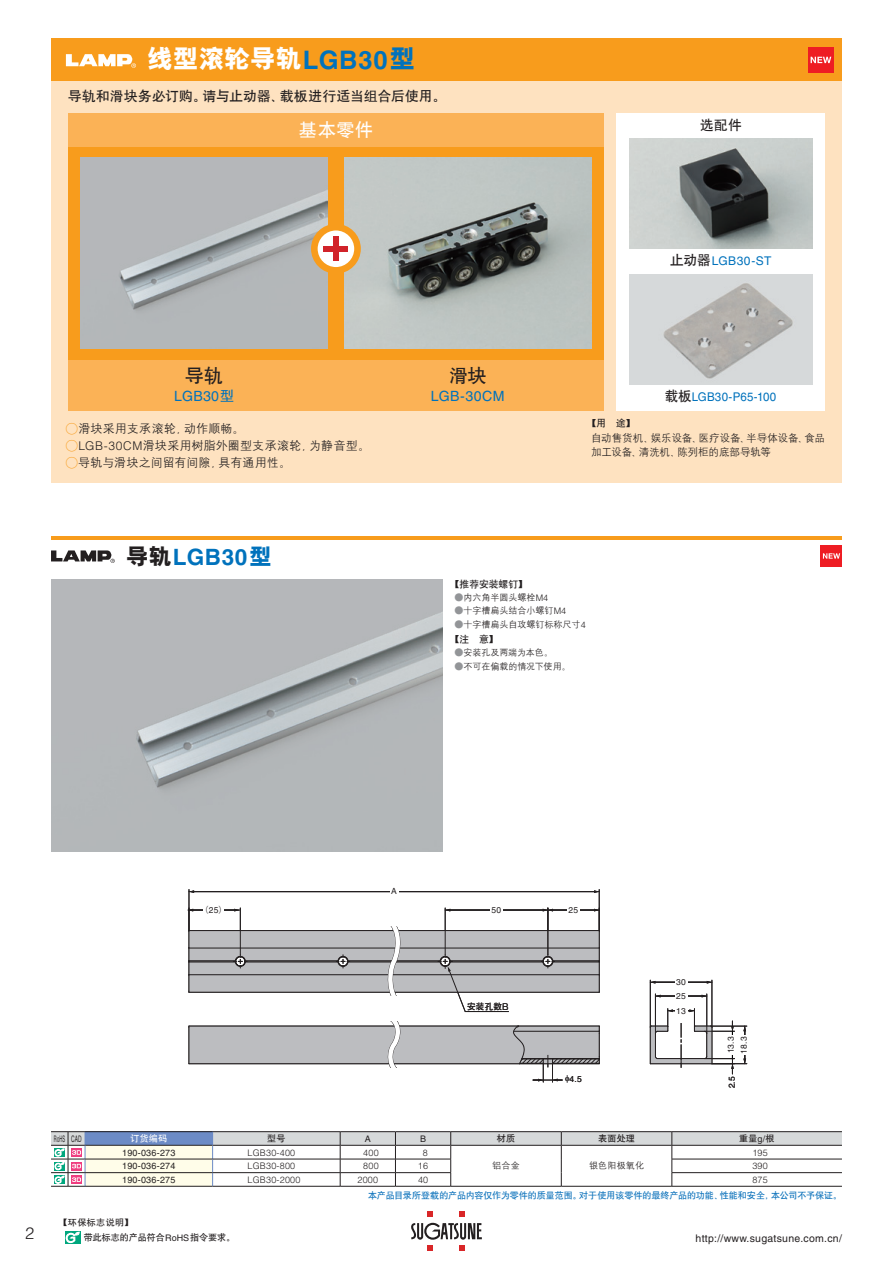
<style>
.page{position:relative;width:893px;height:1263px;background:#fff}
.page>*{position:absolute;margin:0;border:0;box-sizing:border-box;transform-origin:0 0}
.t1{font:25.5px "H Yb 9 gj";letter-spacing:.015em;color:#fff}
.t2{font:700 22.5px "Helvetica";letter-spacing:.025em;color:#0072bc}
.t3{font:18.6px "H Yb 1 gj";color:#231f20}
.t4{font:18px "H Yb 1 gj";color:#fff}
.t5{font:300 16.5px "Helvetica";color:#231f20}
.t6{font:14.1px "Helvetica";letter-spacing:.02em;color:#0072bc}
.t7{font:13.5px "H Yb 1 gj";letter-spacing:.025em;color:#231f20}
.t8{font:12px/17.2px "H Yg 2 gj";letter-spacing:.01em;color:#231f20}
.t9{font:12px "Helvetica";letter-spacing:.02em;color:#0072bc;scale:.96 1}
.t10{font:12px "Helvetica";letter-spacing:.02em;color:#0072bc}
.t11{font:10.5px/14.2px "H Yg 2 gj";letter-spacing:-.01em;color:#231f20}
.t12{font:10.5px "Helvetica";letter-spacing:.025em;color:#231f20}
.t13{font:9.75px "H Yb 1 gj";color:#231f20}
.t14{font:9px "H Yg 2 gj";color:#231f20}
.t15{font:9px "H Yb 1 gj";letter-spacing:-.01em;color:#1074bc}
.t16{font:300 9px "Helvetica";letter-spacing:.025em;color:#231f20}
.t17{font:9px "H Yb 1 gj";letter-spacing:.01em;color:#231f20}
.t18{font:9px "Helvetica";letter-spacing:.025em;color:#231f20}
.t19{font:9px "Helvetica";letter-spacing:.025em;color:#231f20;scale:.45 1}
.t20{font:9px "H Yb 1 gj";color:#fff}
.t21{font:8.55px "Helvetica";letter-spacing:.025em;color:#231f20}
.t22{font:8.55px "H Yb 1 gj";color:#231f20}
.t23{font:8.55px "Koz Go Pr 6 N";color:#231f20}
.s1{font-family:"Helvetica";font-weight:700;color:#0072bc}
.s2{color:#0072bc}
.s3{font-family:"H Yb 1 gj";font-size:13.5px;color:#231f20}
.s4{font-family:"H Yb 1 gj"}
.s5{font-family:"MS Gothic";color:#f89c1c}
.s6{font-family:"Helvetica";font-weight:300}
.s7{font-family:"H Yb 9 gj";font-weight:400;color:#231f20}
.s8{font-family:"H Yb 9 gj";font-weight:400}
.s9{color:#939598}
.s10{font-family:"Helvetica"}
.s11{font-family:"Shin Go Pro"}
</style>
<div class="page">
<svg style="left:427px;top:1211px;width:6px;height:6px"></svg>
<svg style="left:460px;top:1211px;width:5px;height:6px"></svg>
<svg style="left:411px;top:1223px;width:71px;height:28px"></svg>
<svg style="left:65px;top:1231px;width:15px;height:12px"></svg>
<div style="left:51px;top:79px;width:791px;height:404px;background:#fee2c0"></div>
<div style="left:68px;top:113px;width:536px;height:297px;background:#fbb256"></div>
<div style="left:68px;top:147px;width:536px;height:212px;background:#f89c1c"></div>
<div style="left:51px;top:38px;width:791px;height:43px;background:#f89c1c"></div>
<hr style="left:51px;top:536px;width:791px;height:3px;background:#f89c1c">
<div style="left:808px;top:47px;width:25px;height:25px;background:#ee1d23"></div>
<svg style="left:811px;top:57px;width:20px;height:6px"></svg>
<div style="left:821px;top:545px;width:21px;height:21px;background:#ee1d23"></div>
<svg style="left:823px;top:553px;width:17px;height:6px"></svg>
<svg style="left:66px;top:54px;width:70px;height:14px"></svg>
<svg style="left:51px;top:550px;width:64px;height:13px"></svg>
<img style="left:51px;top:579px;width:391px;height:272px">
<svg style="left:51px;top:1131px;width:791px;height:56px"></svg>
<hr style="left:599px;top:889px;width:1px;height:41px;background:#231f20">
<hr style="left:189px;top:889px;width:1px;height:41px;background:#231f20">
<hr style="left:193px;top:891px;width:402px;height:1px;background:#231f20">
<svg style="left:594px;top:890px;width:5px;height:3px"></svg>
<svg style="left:189px;top:890px;width:5px;height:3px"></svg>
<div style="left:390px;top:887px;width:8px;height:9px;background:#fff"></div>
<svg style="left:188px;top:908px;width:412px;height:104px"></svg>
<hr style="left:712px;top:980px;width:1px;height:47px;background:#231f20">
<hr style="left:650px;top:980px;width:1px;height:47px;background:#231f20">
<hr style="left:654px;top:982px;width:54px;height:1px;background:#231f20">
<svg style="left:707px;top:981px;width:5px;height:3px"></svg>
<div style="left:675px;top:977px;width:12px;height:9px;background:#fff"></div>
<hr style="left:712px;top:1063px;width:35px;height:1px;background:#231f20">
<hr style="left:711px;top:1026px;width:36px;height:1px;background:#231f20">
<svg style="left:743px;top:1026px;width:3px;height:37px"></svg>
<div style="left:739px;top:1035px;width:10px;height:20px;background:#fff"></div>
<hr style="left:706px;top:994px;width:1px;height:39px;background:#231f20">
<hr style="left:655px;top:994px;width:1px;height:39px;background:#231f20">
<hr style="left:660px;top:996px;width:43px;height:1px;background:#231f20">
<div style="left:675px;top:991px;width:12px;height:9px;background:#fff"></div>
<svg style="left:649px;top:1009px;width:85px;height:65px"></svg>
<div style="left:617px;top:113px;width:208px;height:297px;background:#fff"></div>
<img style="left:81px;top:157px;width:246px;height:192px">
<img style="left:629px;top:138px;width:183px;height:111px">
<img style="left:344px;top:157px;width:247px;height:192px">
<img style="left:629px;top:274px;width:183px;height:111px">
<svg style="left:314px;top:227px;width:43px;height:43px"></svg>
<div style="left:311px;top:224px;width:50px;height:50px;border:7px solid #f89c1c;border-radius:50%"></div>
<div style="left:323px;top:246px;width:25px;height:5px;background:#d1232a"></div>
<div style="left:333px;top:236px;width:6px;height:25px;background:#d1232a"></div>
<svg style="left:189px;top:1021px;width:411px;height:62px"></svg>
<h1 class="t1" style="left:147px;top:46px;width:269px">线型滚轮导轨<span class="s1">LGB30</span><span class="s2">型</span></h1>
<h3 class="t7" style="left:68px;top:89px;width:379px">导轨和滑块务必订购。请与止动器、载板进行适当组合后使用。</h3>
<h3 class="t4" style="left:299px;top:120px;width:75px">基本零件</h3>
<h3 class="t7" style="left:700px;top:119px;width:43px">选配件</h3>
<h3 class="t10" style="left:670px;top:254px;width:103px"><span class="s3">止动器</span>LGB30-ST</h3>
<h3 class="t3" style="left:185px;top:366px;width:39px">导轨</h3>
<h3 class="t6" style="left:174px;top:388px;width:62px">LGB30<span class="s4">型</span></h3>
<h3 class="t8" style="left:66px;top:420px;width:305px"><span class="s5">◯</span>滑块采用支承滚轮，动作顺畅。<br><span class="s5">◯</span><span class="s6">LGB-30CM</span>滑块采用树脂外圈型支承滚轮，为静音型。<span class="s5">◯</span>导轨与滑块之间留有间隙，具有通用性。</h3>
<h2 class="t2" style="left:126px;top:543px;width:147px"><span class="s7">导轨</span>LGB30<span class="s8">型</span></h2>
<h3 class="t3" style="left:449px;top:366px;width:39px">滑块</h3>
<h3 class="t6" style="left:431px;top:388px;width:75px">LGB-30CM</h3>
<h3 class="t9" style="left:665px;top:390px;width:117px"><span class="s3">载板</span>LGB30-P65-100</h3>
<p class="t13" style="left:587px;top:418px;width:50px">【用 途】</p>
<p class="t11" style="left:591px;top:431px;width:235px">自动售货机、娱乐设备、医疗设备、半导体设备、食品加工设备、清洗机、陈列柜的底部导轨等</p>
<p class="t13" style="left:450px;top:579px;width:79px">【推荐安装螺钉】</p>
<p class="t14" style="left:454px;top:593px;width:95px"><span class="s9">●</span>内六角半圆头螺栓<span class="s6">M4</span></p>
<p class="t14" style="left:454px;top:606px;width:113px"><span class="s9">●</span>十字槽扁头结合小螺钉<span class="s6">M4</span></p>
<p class="t14" style="left:454px;top:620px;width:133px"><span class="s9">●</span>十字槽扁头自攻螺钉标称尺寸<span class="s6">4</span></p>
<p class="t13" style="left:450px;top:634px;width:50px">【注 意】</p>
<p class="t14" style="left:454px;top:648px;width:100px"><span class="s9">●</span>安装孔及两端为本色。</p>
<p class="t14" style="left:454px;top:662px;width:118px"><span class="s9">●</span>不可在偏载的情况下使用。</p>
<p class="t21" style="left:391px;top:886px;width:7px">A</p>
<p class="t23" style="left:200px;top:905px;width:28px">（<span class="s10">25</span>）</p>
<p class="t21" style="left:492px;top:905px;width:11px">50</p>
<p class="t21" style="left:569px;top:905px;width:11px">25</p>
<p class="t22" style="left:467px;top:1002px;width:44px">安装孔数<span class="s11">Ｂ</span></p>
<p class="t21" style="left:570px;top:1074px;width:14px">4.5</p>
<p class="t21" style="left:676px;top:977px;width:11px">30</p>
<p class="t21" style="left:676px;top:1005px;width:11px">13</p>
<p class="t21" style="left:676px;top:990px;width:11px">25</p>
<p class="t21" style="left:726px;top:1053px;width:19px;rotate:-90deg">13.3</p>
<p class="t21" style="left:739px;top:1053px;width:19px;rotate:-90deg">18.3</p>
<p class="t21" style="left:727px;top:1088px;width:14px;rotate:-90deg">2.5</p>
<p class="t19" style="left:54px;top:1134px;width:64px">RoHS CAD</p>
<p class="t20" style="left:130px;top:1134px;width:38px">订货编码</p>
<p class="t17" style="left:267px;top:1134px;width:20px">型号</p>
<p class="t18" style="left:365px;top:1134px;width:8px">A</p>
<p class="t18" style="left:420px;top:1134px;width:8px">B</p>
<p class="t17" style="left:497px;top:1134px;width:20px">材质</p>
<p class="t17" style="left:598px;top:1134px;width:38px">表面处理</p>
<p class="t17" style="left:739px;top:1134px;width:37px">重量<span class="s10">g/</span>根</p>
<p class="t18" style="left:122px;top:1147px;width:55px">190-036-273</p>
<p class="t16" style="left:247px;top:1147px;width:49px">LGB30-400</p>
<p class="t16" style="left:363px;top:1147px;width:17px">400</p>
<p class="t16" style="left:423px;top:1147px;width:7px">8</p>
<p class="t14" style="left:492px;top:1161px;width:29px">铝合金</p>
<p class="t14" style="left:589px;top:1161px;width:57px">银色阳极氧化</p>
<p class="t16" style="left:752px;top:1147px;width:17px">195</p>
<p class="t18" style="left:122px;top:1161px;width:55px">190-036-274</p>
<p class="t16" style="left:247px;top:1160px;width:49px">LGB30-800</p>
<p class="t16" style="left:363px;top:1160px;width:17px">800</p>
<p class="t16" style="left:418px;top:1160px;width:12px">16</p>
<p class="t16" style="left:752px;top:1160px;width:17px">390</p>
<p class="t18" style="left:122px;top:1174px;width:55px">190-036-275</p>
<p class="t16" style="left:247px;top:1174px;width:55px">LGB30-2000</p>
<p class="t16" style="left:357px;top:1174px;width:22px">2000</p>
<p class="t16" style="left:418px;top:1174px;width:12px">40</p>
<p class="t16" style="left:752px;top:1174px;width:17px">875</p>
<p class="t15" style="left:368px;top:1191px;width:475px">本产品目录所登载的产品内容仅作为零件的质量范围。对于使用该零件的最终产品的功能、性能和安全，本公司不予保证。</p>
<p class="t17" style="left:58px;top:1218px;width:77px">【环保标志说明】</p>
<h3 class="t5" style="left:25px;top:1223px;width:11px">2</h3>
<p class="t17" style="left:84px;top:1233px;width:153px">带此标志的产品符合<span class="s10">RoHS</span>指令要求。</p>
<p class="t12" style="left:696px;top:1232px;width:148px">http://www.sugatsune.com.cn/</p>
</div>
